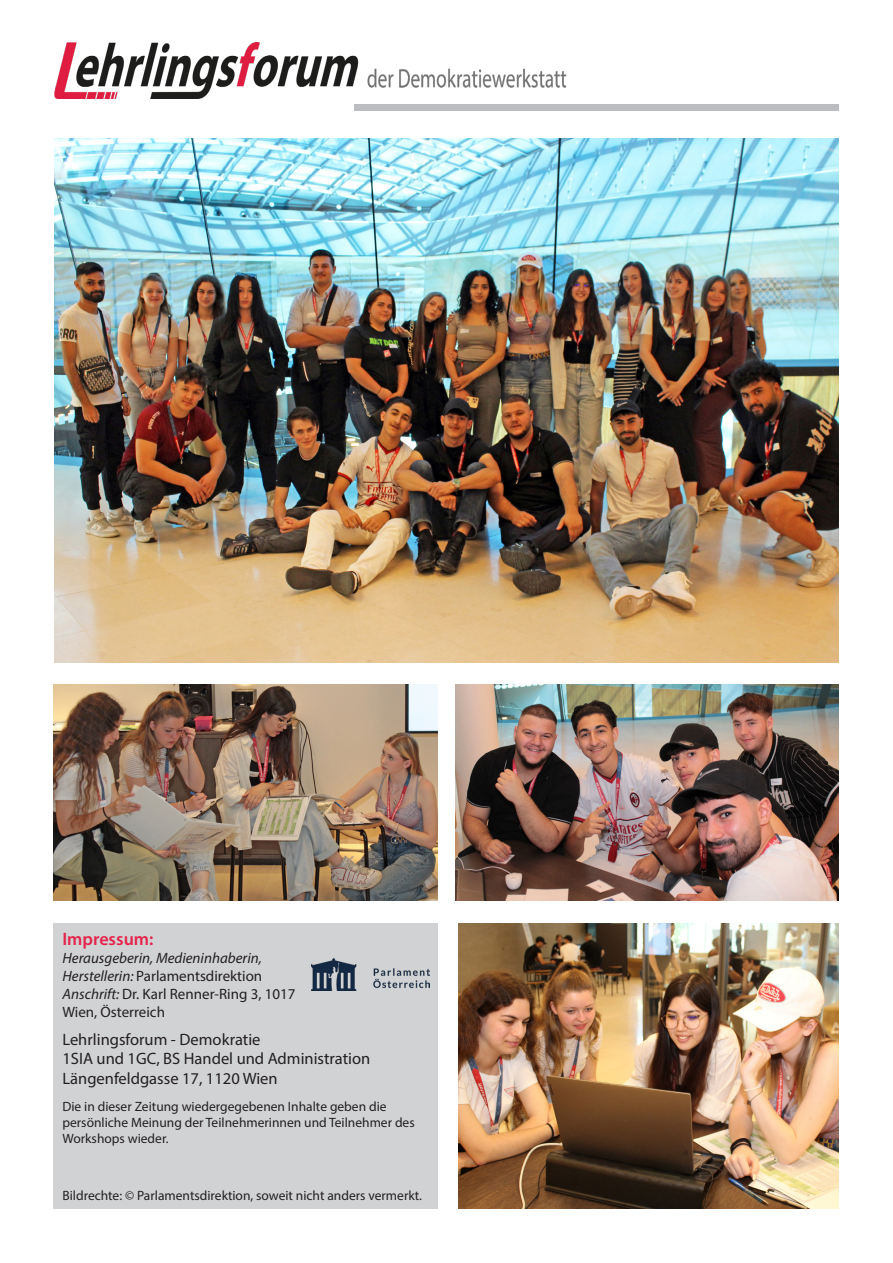
<style>
.page{position:relative;width:893px;height:1263px;background:#fff}
.page>*{position:absolute;margin:0;border:0;box-sizing:border-box;transform-origin:0 0}
.t1{font:600 18px "Myriad Pro";color:#e5234a}
.t2{font:16.5px "Myriad Pro";color:#231f20}
.t3{font:15px/18px "Myriad Pro";color:#231f20}
.t4{font:italic 15px "Myriad Pro";color:#231f20}
.t5{font:13.5px/16.2px "Myriad Pro";color:#231f20}
.s1{font-style:italic}
</style>
<div class="page">
<img style="left:54px;top:42px;width:513px;height:56px">
<div style="left:354px;top:104px;width:485px;height:7px;background:#bcbdc0"></div>
<div style="left:54px;top:923px;width:384px;height:286px;background:#d1d2d4"></div>
<img style="left:312px;top:958px;width:117px;height:32px">
<img style="left:54px;top:138px;width:785px;height:524px">
<img style="left:456px;top:684px;width:383px;height:216px">
<img style="left:54px;top:684px;width:383px;height:216px">
<img style="left:458px;top:923px;width:381px;height:286px">
<p class="t1" style="left:62px;top:928px;width:92px">Impressum:</p>
<p class="t4" style="left:62px;top:949px;width:201px">Herausgeberin, Medieninhaberin,</p>
<p class="t3" style="left:62px;top:967px;width:201px"><span class="s1">Herstellerin:</span> Parlamentsdirektion</p>
<p class="t3" style="left:62px;top:985px;width:235px"><span class="s1">Anschrift:</span> Dr. Karl Renner-Ring 3, 1017<br>Wien, Österreich</p>
<p class="t2" style="left:62px;top:1029px;width:200px">Lehrlingsforum - Demokratie</p>
<p class="t2" style="left:62px;top:1049px;width:309px">1SIA und 1GC, BS Handel und Administration</p>
<p class="t2" style="left:62px;top:1068px;width:217px">Längenfeldgasse 17, 1120 Wien</p>
<p class="t5" style="left:62px;top:1098px;width:354px">Die in dieser Zeitung wiedergegebenen Inhalte geben die persönliche Meinung der Teilnehmerinnen und Teilnehmer des<br>Workshops wieder.</p>
<p class="t5" style="left:62px;top:1187px;width:361px">Bildrechte: © Parlamentsdirektion, soweit nicht anders vermerkt.</p>
</div>
